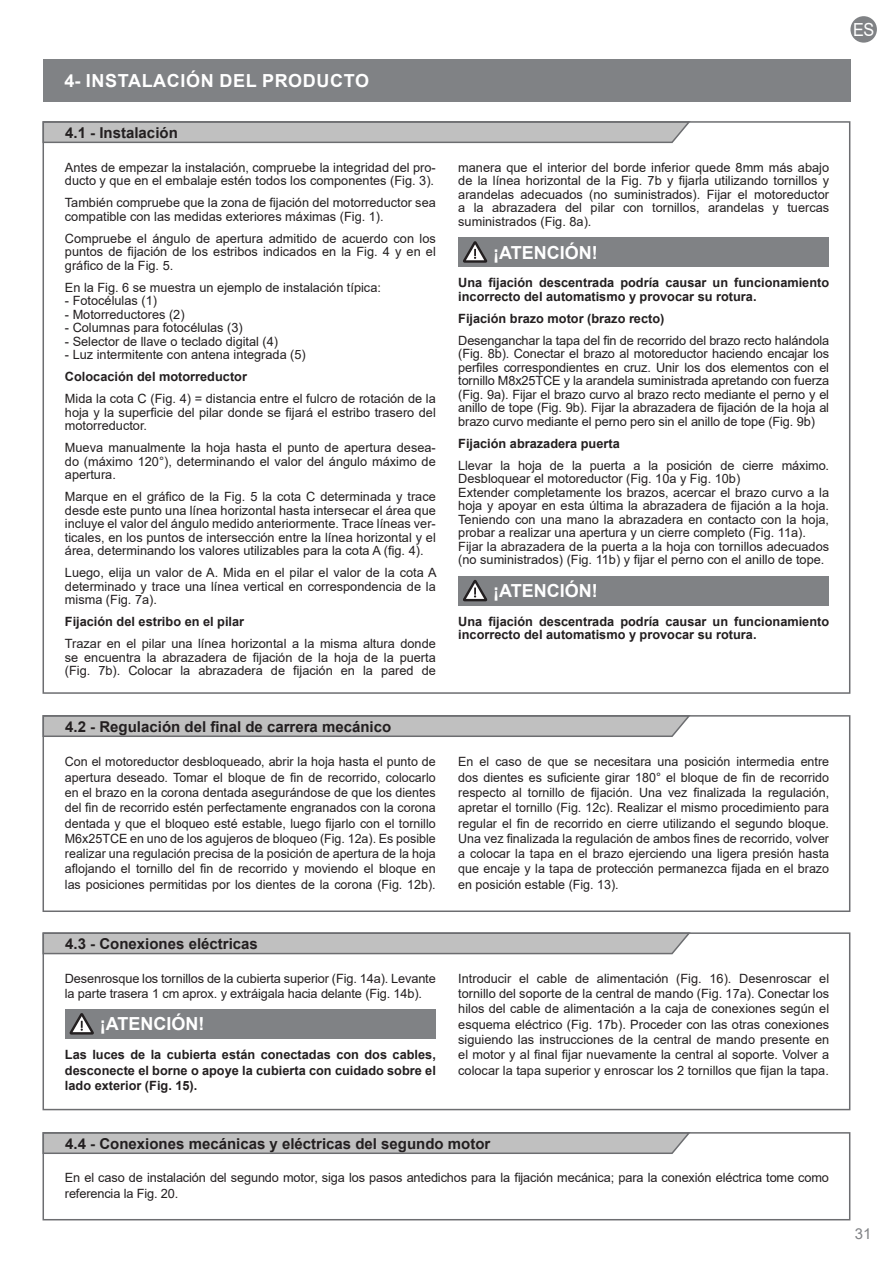
<style>
.page{position:relative;width:893px;height:1263px;background:#fff}
.page>*{position:absolute;margin:0;border:0;box-sizing:border-box;transform-origin:0 0}
.t1{font:700 18px "Arial";color:#fff}
.t2{font:700 18px "Arial";letter-spacing:.035em;color:#fff}
.t3{font:18px "Arial";color:#fff;scale:.9 1}
.t4{font:700 15px "Arial";color:#231f20}
.t5{font:15px "Arial";color:#808285}
.t6{font:12.75px/13.5px "Arial";color:#231f20;text-align:justify}
.t7{font:700 12.75px/15.3px "Arial";color:#231f20}
</style>
<div class="page">
<div style="left:850px;top:16px;width:27px;height:27px;background:#808285;border-radius:50%"></div>
<div style="left:43px;top:60px;width:808px;height:42px;background:#808285"></div>
<svg style="left:42px;top:121px;width:647px;height:23px;background:#b6b6b7"></svg>
<svg style="left:42px;top:715px;width:646px;height:23px;background:#bdbdbd"></svg>
<svg style="left:42px;top:932px;width:647px;height:23px;background:#bcbcbc"></svg>
<svg style="left:42px;top:1132px;width:646px;height:23px;background:#bdbdbd"></svg>
<div style="left:458px;top:237px;width:371px;height:30px;background:#808285"></div>
<svg style="left:463px;top:241px;width:24px;height:22px"></svg>
<div style="left:458px;top:576px;width:371px;height:29px;background:#808285"></div>
<svg style="left:463px;top:580px;width:24px;height:21px"></svg>
<div style="left:65px;top:1009px;width:371px;height:30px;background:#808285"></div>
<svg style="left:70px;top:1013px;width:24px;height:21px"></svg>
<div style="left:43px;top:715px;width:807px;height:197px;border:2px solid #6c6d70"></div>
<div style="left:43px;top:932px;width:807px;height:178px;border:2px solid #6c6d70"></div>
<div style="left:43px;top:1132px;width:807px;height:88px;border:2px solid #6c6d70"></div>
<p class="t2" style="left:65px;top:68px;width:306px">4- INSTALACIÓN DEL PRODUCTO</p>
<p class="t4" style="left:65px;top:122px;width:114px">4.1 - Instalación</p>
<p class="t6" style="left:65px;top:160px;width:372px">Antes de empezar la instalación, compruebe la integridad del pro&shy;ducto y que en el embalaje estén todos los componentes (Fig. 3).</p>
<p class="t6" style="left:65px;top:196px;width:372px">También compruebe que la zona de fijación del motorreductor sea compatible con las medidas exteriores máximas (Fig. 1).</p>
<p class="t6" style="left:65px;top:231px;width:372px">Compruebe el ángulo de apertura admitido de acuerdo con los puntos de fijación de los estribos indicados en la Fig. 4 y en el gráfico de la Fig. 5.</p>
<p class="t6" style="left:65px;top:280px;width:318px">En la Fig. 6 se muestra un ejemplo de instalación típica:</p>
<p class="t6" style="left:65px;top:294px;width:94px">- Fotocélulas (1)</p>
<p class="t6" style="left:65px;top:307px;width:121px">- Motorreductores (2)</p>
<p class="t6" style="left:65px;top:321px;width:179px">- Columnas para fotocélulas (3)</p>
<p class="t6" style="left:65px;top:334px;width:215px">- Selector de llave o teclado digital (4)</p>
<p class="t6" style="left:65px;top:348px;width:242px">- Luz intermitente con antena integrada (5)</p>
<p class="t7" style="left:65px;top:369px;width:184px">Colocación del motorreductor</p>
<p class="t6" style="left:65px;top:392px;width:372px">Mida la cota C (Fig. 4) = distancia entre el fulcro de rotación de la hoja y la superficie del pilar donde se fijará el estribo trasero del motorreductor.</p>
<p class="t6" style="left:65px;top:441px;width:372px">Mueva manualmente la hoja hasta el punto de apertura desea&shy;do (máximo 120°), determinando el valor del ángulo máximo de apertura.</p>
<p class="t6" style="left:65px;top:490px;width:372px">Marque en el gráfico de la Fig. 5 la cota C determinada y trace desde este punto una línea horizontal hasta intersecar el área que incluye el valor del ángulo medido anteriormente. Trace líneas ver&shy;ticales, en los puntos de intersección entre la línea horizontal y el área, determinando los valores utilizables para la cota A (fig. 4).</p>
<p class="t6" style="left:65px;top:566px;width:373px">Luego, elija un valor de A. Mida en el pilar el valor de la cota A determinado y trace una línea vertical en correspondencia de la misma (Fig. 7a).</p>
<p class="t7" style="left:65px;top:614px;width:181px">Fijación del estribo en el pilar</p>
<p class="t6" style="left:65px;top:637px;width:372px">Trazar en el pilar una línea horizontal a la misma altura donde se encuentra la abrazadera de fijación de la hoja de la puerta (Fig. 7b). Colocar la abrazadera de fijación en la pared de</p>
<p class="t4" style="left:65px;top:716px;width:327px">4.2 - Regulación del final de carrera mecánico</p>
<p class="t6" style="left:458px;top:160px;width:372px">manera que el interior del borde inferior quede 8mm más abajo de la línea horizontal de la Fig. 7b y fijarla utilizando tornillos y arandelas adecuados (no suministrados). Fijar el motoreductor a la abrazadera del pilar con tornillos, arandelas y tuercas suministrados (Fig. 8a).</p>
<p class="t1" style="left:493px;top:239px;width:106px">¡ATENCIÓN!</p>
<p class="t7" style="left:458px;top:276px;width:372px;line-height:13.5px">Una fijación descentrada podría causar un funcionamiento incorrecto del automatismo y provocar su rotura.</p>
<p class="t7" style="left:458px;top:311px;width:208px">Fijación brazo motor (brazo recto)</p>
<p class="t6" style="left:458px;top:334px;width:372px">Desenganchar la tapa del fin de recorrido del brazo recto halándola (Fig. 8b). Conectar el brazo al motoreductor haciendo encajar los perfiles correspondientes en cruz. Unir los dos elementos con el tornillo M8x25TCE y la arandela suministrada apretando con fuerza (Fig. 9a). Fijar el brazo curvo al brazo recto mediante el perno y el anillo de tope (Fig. 9b). Fijar la abrazadera de fijación de la hoja al brazo curvo mediante el perno pero sin el anillo de tope (Fig. 9b)</p>
<p class="t7" style="left:458px;top:436px;width:163px">Fijación abrazadera puerta</p>
<p class="t6" style="left:458px;top:459px;width:372px">Llevar la hoja de la puerta a la posición de cierre máximo.<br>Desbloquear el motoreductor (Fig. 10a y Fig. 10b)</p>
<p class="t6" style="left:458px;top:486px;width:372px">Extender completamente los brazos, acercar el brazo curvo a la hoja y apoyar en esta última la abrazadera de fijación a la hoja.<br>Teniendo con una mano la abrazadera en contacto con la hoja, probar a realizar una apertura y un cierre completo (Fig. 11a).</p>
<p class="t6" style="left:458px;top:540px;width:372px">Fijar la abrazadera de la puerta a la hoja con tornillos adecuados (no suministrados) (Fig. 11b) y fijar el perno con el anillo de tope.</p>
<p class="t1" style="left:493px;top:578px;width:106px">¡ATENCIÓN!</p>
<p class="t7" style="left:458px;top:615px;width:372px;line-height:13.2px">Una fijación descentrada podría causar un funcionamiento incorrecto del automatismo y provocar su rotura.</p>
<p class="t6" style="left:65px;top:754px;width:372px;line-height:15.3px">Con el motoreductor desbloqueado, abrir la hoja hasta el punto de apertura deseado. Tomar el bloque de fin de recorrido, colocarlo en el brazo en la corona dentada asegurándose de que los dientes del fin de recorrido estén perfectamente engranados con la corona dentada y que el bloqueo esté estable, luego fijarlo con el tornillo M6x25TCE en uno de los agujeros de bloqueo (Fig. 12a). Es posible realizar una regulación precisa de la posición de apertura de la hoja aflojando el tornillo del fin de recorrido y moviendo el bloque en las posiciones permitidas por los dientes de la corona (Fig. 12b).</p>
<p class="t6" style="left:458px;top:754px;width:372px;line-height:15.3px">En el caso de que se necesitara una posición intermedia entre dos dientes es suficiente girar 180° el bloque de fin de recorrido respecto al tornillo de fijación. Una vez finalizada la regulación, apretar el tornillo (Fig. 12c). Realizar el mismo procedimiento para regular el fin de recorrido en cierre utilizando el segundo bloque.<br>Una vez finalizada la regulación de ambos fines de recorrido, volver a colocar la tapa en el brazo ejerciendo una ligera presión hasta que encaje y la tapa de protección permanezca fijada en el brazo en posición estable (Fig. 13).</p>
<p class="t4" style="left:65px;top:933px;width:194px">4.3 - Conexiones eléctricas</p>
<p class="t6" style="left:65px;top:970px;width:372px;line-height:15.3px">Desenrosque los tornillos de la cubierta superior (Fig. 14a). Levante la parte trasera 1 cm aprox. y extráigala hacia delante (Fig. 14b).</p>
<p class="t1" style="left:100px;top:1011px;width:106px">¡ATENCIÓN!</p>
<p class="t7" style="left:65px;top:1047px;width:372px;text-align:justify">Las luces de la cubierta están conectadas con dos cables, desconecte el borne o apoye la cubierta con cuidado sobre el lado exterior (Fig. 15).</p>
<p class="t6" style="left:458px;top:970px;width:372px;line-height:15.3px">Introducir el cable de alimentación (Fig. 16). Desenroscar el tornillo del soporte de la central de mando (Fig. 17a). Conectar los hilos del cable de alimentación a la caja de conexiones según el esquema eléctrico (Fig. 17b). Proceder con las otras conexiones siguiendo las instrucciones de la central de mando presente en el motor y al final fijar nuevamente la central al soporte. Volver a colocar la tapa superior y enroscar los 2 tornillos que fijan la tapa.</p>
<p class="t4" style="left:65px;top:1133px;width:427px">4.4 - Conexiones mecánicas y eléctricas del segundo motor</p>
<p class="t6" style="left:65px;top:1170px;width:766px;line-height:15.3px">En el caso de instalación del segundo motor, siga los pasos antedichos para la fijación mecánica; para la conexión eléctrica tome como referencia la Fig. 20.</p>
<h1 class="t3" style="left:853px;top:17px;width:25px">ES</h1>
<p class="t5" style="left:855px;top:1223px;width:18px">31</p>
</div>
